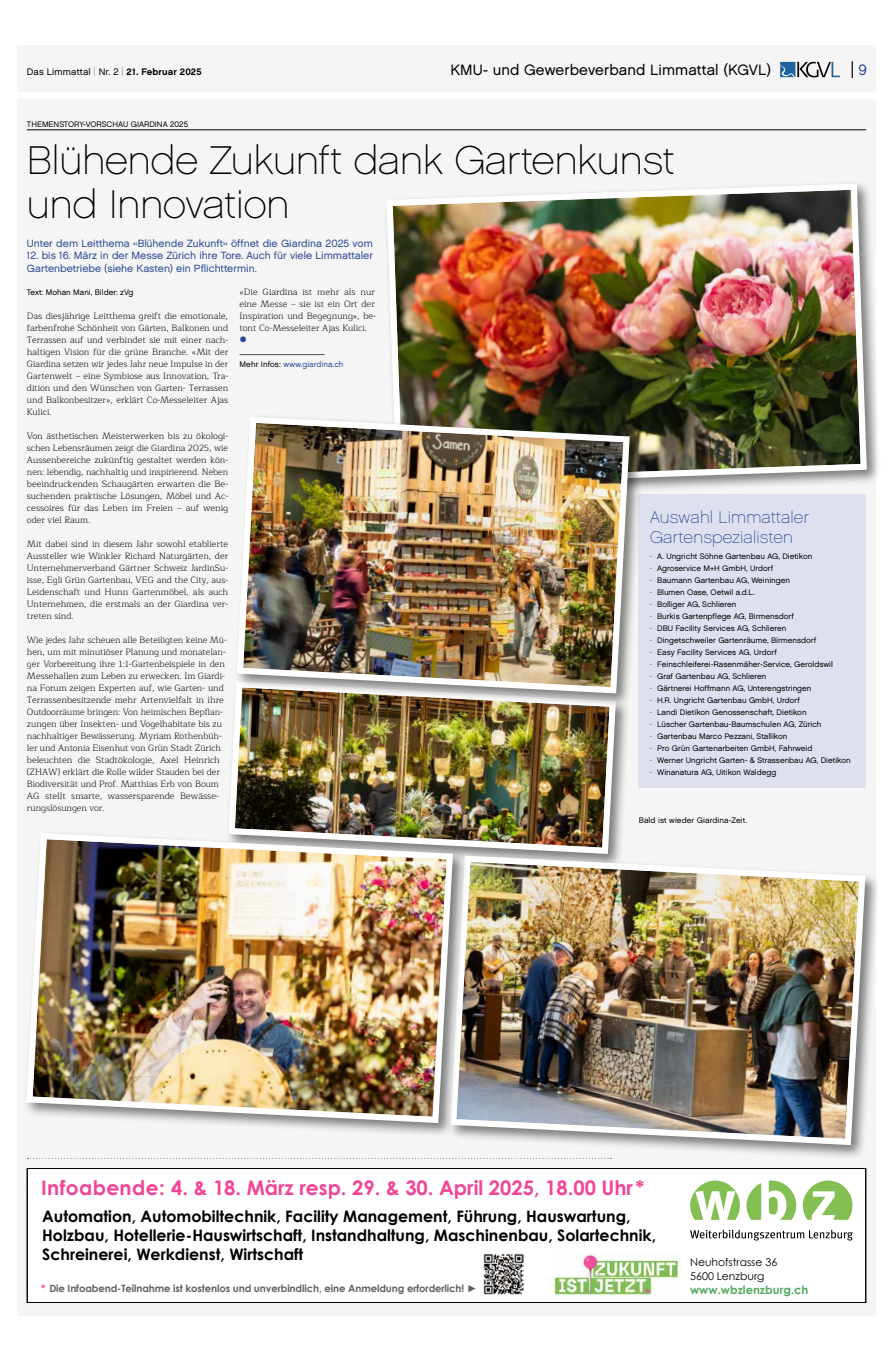
<style>
.page{position:relative;width:893px;height:1358px;background:#fff}
.page>*{position:absolute;margin:0;border:0;box-sizing:border-box;transform-origin:0 0}
.t1{font:40px/44px "Chalet Paris Nineteen Sixty";color:#000}
.t2{font:22.5px "Chalet London Nineteen Sixty";color:#000;scale:.67 1}
.t3{font:700 20.1px "Century Gothic";color:#f34497}
.t4{font:17px/20px "Chalet Paris Nineteen Sixty";letter-spacing:.01em;color:#284a95}
.t5{font:700 15.8px/19px "Century Gothic";color:#000}
.t6{font:15px "Chalet London Nineteen Sixty";letter-spacing:.005em;color:#000}
.t7{font:700 11.5px "Century Gothic";color:#53a962}
.t8{font:10.8px/13.8px "Century Gothic";color:#000}
.t9{font:10.5px/12.5px "Chalet London Nineteen Sixty";color:#284a95}
.t10{font:700 10.1px "Century Gothic";letter-spacing:-.01em;color:#66605c}
.t11{font:10px "Wingdings";color:#284a95}
.t12{font:9.5px "Chalet London Nineteen Sixty";letter-spacing:.01em;color:#000}
.t13{font:300 9px/12px "Maitree";color:#000;text-align:justify}
.t14{font:8px/12px "Chalet London Nineteen Sixty";color:#000}
.t15{font:8px "Chalet London Nineteen Sixty";letter-spacing:.01em;color:#284a95}
.s1{font-family:"Chalet Paris Nineteen Sixty";font-size:13.3px;color:#284a95}
.s2{font-family:"Chalet New York Nineteen Sixty"}
.s3{font-size:15px;color:#284a95}
.s4{color:#000}
.s5{color:#f34497}
</style>
<div class="page">
<div style="left:17px;top:45px;width:859px;height:1270px;background:#f5f5f5"></div>
<div style="left:9px;top:92px;width:875px;height:7px;background:#fff"></div>
<svg style="left:780px;top:62px;width:60px;height:15px"></svg>
<hr style="left:27px;top:130px;width:839px;height:1px;background:#000">
<hr style="left:240px;top:354px;width:85px;height:1px;background:#514d4b">
<svg style="left:484px;top:1180px;width:369px;height:115px"></svg>
<img style="left:483px;top:1254px;width:41px;height:40px">
<img style="left:803px;top:1180px;width:23px;height:31px">
<img style="left:553px;top:1253px;width:127px;height:43px">
<div style="left:27px;top:1168px;width:839px;height:135px;border:1px solid #000"></div>
<div style="left:639px;top:494px;width:227px;height:294px;background:#dfe0ef"></div>
<svg style="left:27px;top:1158px;width:420px;height:1px"></svg>
<div style="left:225px;top:678px;width:406px;height:191px;background:#000;opacity:.5"></div>
<img style="left:225px;top:678px;width:394px;height:174px">
<div style="left:447px;top:852px;width:434px;height:308px;background:#000;opacity:.5"></div>
<img style="left:447px;top:852px;width:422px;height:296px">
<div style="left:383px;top:180px;width:499px;height:321px;background:#000;opacity:.5"></div>
<img style="left:383px;top:180px;width:487px;height:309px">
<div style="left:234px;top:413px;width:411px;height:296px;background:#000;opacity:.5"></div>
<img style="left:234px;top:413px;width:399px;height:284px">
<div style="left:23px;top:830px;width:445px;height:308px;background:#000;opacity:.5"></div>
<img style="left:23px;top:830px;width:433px;height:296px">
<p class="t12" style="left:27px;top:66px;width:176px">Das Limmattal <span class="s1">I</span> Nr. 2 <span class="s1">I</span> <span class="s2">21. Februar 2025</span></p>
<h3 class="t6" style="left:450px;top:61px;width:322px">KMU- und Gewerbeverband Limmattal (KGVL)</h3>
<h2 class="t2" style="left:851px;top:57px;width:26px">| <span class="s3">9</span></h2>
<p class="t14" style="left:27px;top:118px;width:163px">THEMENSTORY-VORSCHAU GIARDINA 2025</p>
<h1 class="t1" style="left:27px;top:138px;width:649px">Blühende Zukunft dank Gartenkunst und Innovation</h1>
<p class="t9" style="left:27px;top:237px;width:348px">Unter dem Leitthema «Blühende Zukunft» öffnet die Giardina 2025 vom</p>
<p class="t9" style="left:27px;top:249px;width:348px">12. bis 16. März in der Messe Zürich ihre Tore. Auch für viele Limmattaler<br>Gartenbetriebe (siehe Kasten) ein Pflichttermin.</p>
<p class="t14" style="left:27px;top:286px;width:108px">Text: Mohan Mani, Bilder: zVg</p>
<p class="t13" style="left:27px;top:310px;width:203px">Das diesjährige Leitthema greift die emotionale, farbenfrohe Schönheit von Gärten, Balkonen und Terrassen auf und verbindet sie mit einer nach&shy;haltigen Vision für die grüne Branche. «Mit der Giardina setzen wir jedes Jahr neue Impulse in der Gartenwelt – eine Symbiose aus Innovation, Tra&shy;dition und den Wünschen von Garten- Terrassen und Balkonbesitzer», erklärt Co-Messeleiter Ajas Kulici.</p>
<p class="t13" style="left:27px;top:430px;width:203px">Von ästhetischen Meisterwerken bis zu ökologi&shy;schen Lebensräumen zeigt die Giardina 2025, wie Aussenbereiche zukünftig gestaltet werden kön&shy;nen: lebendig, nachhaltig und inspirierend. Neben beeindruckenden Schaugärten erwarten die Be&shy;suchenden praktische Lösungen, Möbel und Ac&shy;cessoires für das Leben im Freien – auf wenig oder viel Raum.</p>
<p class="t13" style="left:27px;top:538px;width:203px">Mit dabei sind in diesem Jahr sowohl etablierte Aussteller wie Winkler Richard Naturgärten, der Unternehmerverband Gärtner Schweiz JardinSu&shy;isse, Egli Grün Gartenbau, VEG and the City, aus-Leidenschaft und Hunn Gartenmöbel, als auch Unternehmen, die erstmals an der Giardina ver&shy;treten sind.</p>
<p class="t13" style="left:27px;top:634px;width:202px;text-align:left">Wie jedes Jahr scheuen alle Beteiligten keine Mü&shy;hen, um mit minutiöser Planung und monatelan&shy;ger Vorbereitung ihre 1:1-Gartenbeispiele in den Messehallen zum Leben zu erwecken. Im Giardi&shy;na Forum zeigen Experten auf, wie Garten- und Terrassenbesitzende mehr Artenvielfalt in ihre Outdoorräume bringen: Von heimischen Bepflan&shy;zungen über Insekten- und Vogelhabitate bis zu nachhaltiger Bewässerung. Myriam Rothenbüh&shy;ler und Antonia Eisenhut von Grün Stadt Zürich beleuchten die Stadtökologie, Axel Heinrich (ZHAW) erklärt die Rolle wilder Stauden bei der Biodiversität und Prof. Matthias Erb von Boum AG stellt smarte, wassersparende Bewässe&shy;rungslösungen vor.</p>
<p class="t13" style="left:240px;top:286px;width:138px">«Die Giardina ist mehr als nur eine Messe – sie ist ein Ort der Inspiration und Begegnung», be&shy;tont Co-Messeleiter Ajas Kulici.</p>
<p class="t11" style="left:240px;top:334px;width:9px">●</p>
<p class="t15" style="left:240px;top:359px;width:106px"><span class="s4">Mehr Infos:</span> www.giardina.ch</p>
<h3 class="t4" style="left:650px;top:507px;width:161px">Auswahl Limmattaler<br>Gartenspezialisten</h3>
<p class="t14" style="left:650px;top:550px;width:202px">∙ A. Ungricht Söhne Gartenbau AG, Dietikon<br>∙ Agroservice M+H GmbH, Urdorf<br>∙ Baumann Gartenbau AG, Weiningen<br>∙ Blumen Oase, Oetwil a.d.L.<br>∙ Bolliger AG, Schlieren<br>∙ Burkis Gartenpflege AG, Birmensdorf<br>∙ DBU Facility Services AG, Schlieren<br>∙ Dingetschweiler Gartenräume, Birmensdorf<br>∙ Easy Facility Services AG, Urdorf<br>∙ Feinschleiferei-Rasenmäher-Service, Geroldswil<br>∙ Graf Gartenbau AG, Schlieren<br>∙ Gärtnerei Hoffmann AG, Unterengstringen<br>∙ H.R. Ungricht Gartenbau GmbH, Urdorf<br>∙ Landi Dietikon Genossenschaft, Dietikon<br>∙ Lüscher Gartenbau-Baumschulen AG, Zürich<br>∙ Gartenbau Marco Pezzani, Stallikon<br>∙ Pro Grün Gartenarbeiten GmbH, Fahrweid<br>∙ Werner Ungricht Garten- &amp; Strassenbau AG, Dietikon ∙ Winanatura AG, Uitikon Waldegg</p>
<p class="t14" style="left:639px;top:814px;width:110px">Bald ist wieder Giardina-Zeit.</p>
<h3 class="t3" style="left:41px;top:1173px;width:605px">Infoabende: 4. &amp; 18. März resp. 29. &amp; 30. April 2025, 18.00 Uhr *</h3>
<h3 class="t5" style="left:42px;top:1206px;width:615px">Automation, Automobiltechnik, Facility Management, Führung, Hauswartung,<br>Holzbau, Hotellerie-Hauswirtschaft, Instandhaltung, Maschinenbau, Solartechnik,<br>Schreinerei, Werkdienst, Wirtschaft</h3>
<p class="t10" style="left:41px;top:1281px;width:437px"><span class="s5">*</span> Die Infoabend-Teilnahme ist kostenlos und unverbindlich, eine Anmeldung erforderlich! ►</p>
<p class="t8" style="left:690px;top:1255px;width:89px">Neuhofstrasse 36<br>5600 Lenzburg</p>
<p class="t7" style="left:690px;top:1281px;width:120px">www.wbzlenzburg.ch</p>
</div>
